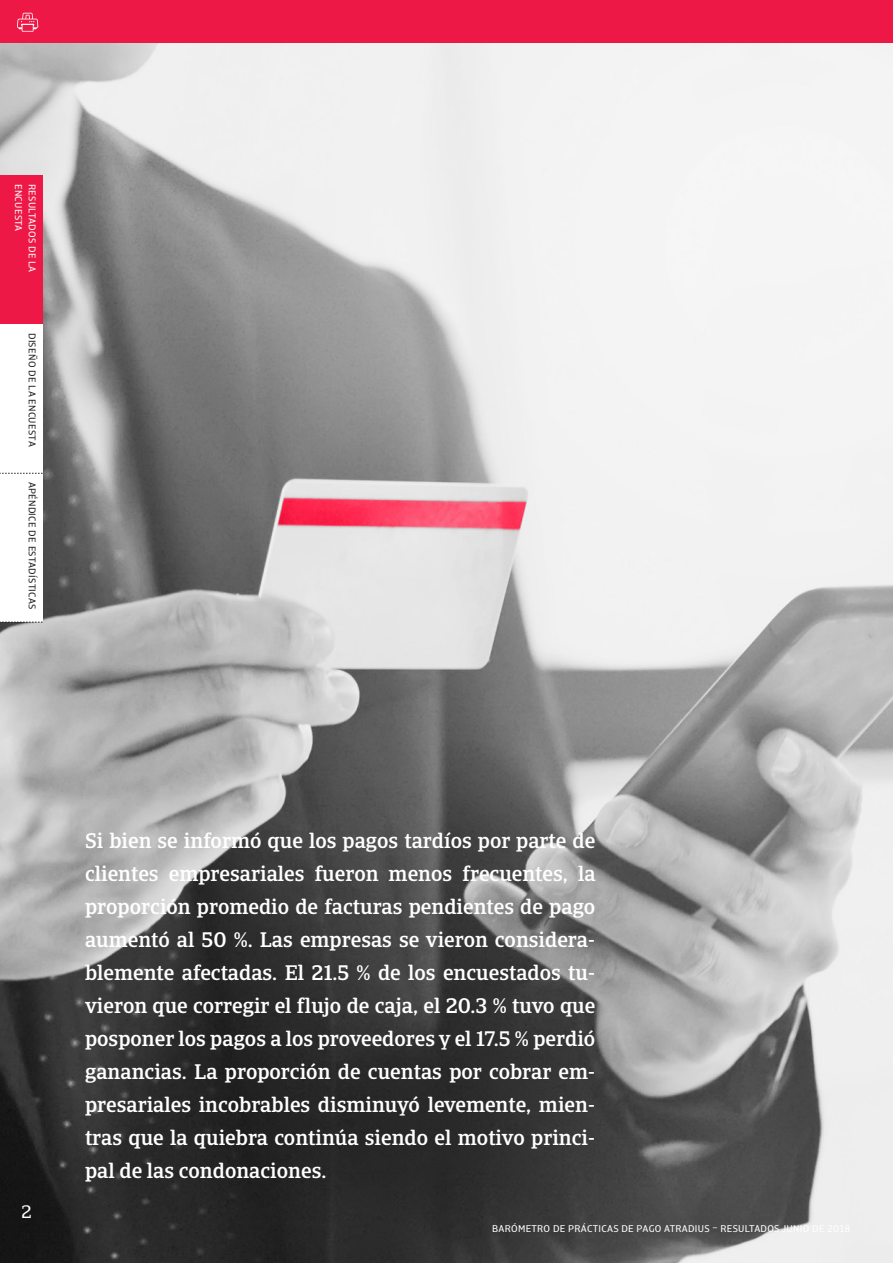
<style>
.page{position:relative;width:893px;height:1263px;background:#fff}
.page>*{position:absolute;margin:0;border:0;box-sizing:border-box;transform-origin:0 0}
.neo_headline{font:500 21px/33px "Catalana";color:#fff;text-align:justify}
.t1{font:18px "Catalana";color:#fff}
.fusszeile{font:9.75px "Catalana Sans";letter-spacing:.03em;color:#fff}
.t2{font:9.75px "Catalana Sans";letter-spacing:.03em;color:#231f20}
</style>
<div class="page">
<img style="left:0;top:43px;width:893px;height:1220px">
<div style="left:0;top:0;width:893px;height:43px;background:#ed1845"></div>
<svg style="left:17px;top:13px;width:21px;height:19px"></svg>
<div style="left:0;top:175px;width:43px;height:149px;background:#ed1845"></div>
<div style="left:0;top:473px;width:43px;height:149px;background:#fff"></div>
<div style="left:0;top:324px;width:43px;height:149px;background:#fff"></div>
<svg style="left:0;top:473px;width:43px;height:1px"></svg>
<svg style="left:0;top:622px;width:43px;height:1px"></svg>
<p class="fusszeile" style="left:25px;top:184px;width:49px;rotate:90deg">ENCUESTA</p>
<p class="fusszeile" style="left:38px;top:184px;width:90px;rotate:90deg">RESULTADOS DE LA</p>
<p class="t2" style="left:38px;top:333px;width:115px;rotate:90deg">DISEÑO DE LA ENCUESTA</p>
<p class="t2" style="left:38px;top:482px;width:129px;rotate:90deg">APÉNDICE DE ESTADÍSTICAS</p>
<p class="t1" style="left:21px;top:1201px;width:12px">2</p>
<p class="neo_headline" style="left:85px;top:824px;width:512px">Si bien se informó que los pagos tardíos por parte de clientes empresariales fueron menos frecuentes, la proporción promedio de facturas pendientes de pago aumentó al 50 %. Las empresas se vieron considera&shy;blemente afectadas. El 21.5 % de los encuestados tu&shy;vieron que corregir el flujo de caja, el 20.3 % tuvo que posponer los pagos a los proveedores y el 17.5 % perdió ganancias. La proporción de cuentas por cobrar em&shy;presariales incobrables disminuyó levemente, mien&shy;tras que la quiebra continúa siendo el motivo princi&shy;pal de las condonaciones.</p>
<p class="fusszeile" style="left:492px;top:1223px;width:360px">BARÓMETRO DE PRÁCTICAS DE PAGO ATRADIUS – RESULTADOS JUNIO DE 2018</p>
</div>
